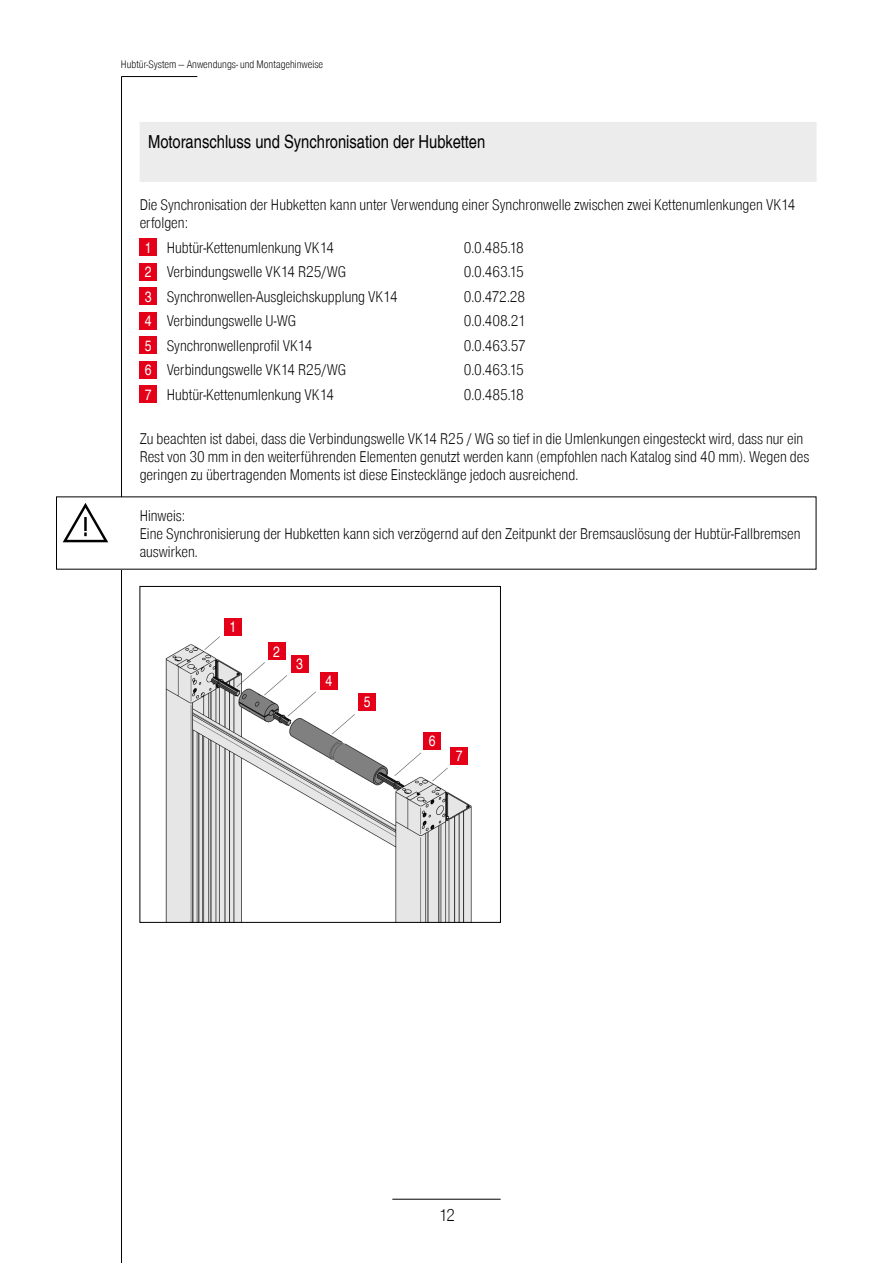
<style>
.page{position:relative;width:893px;height:1263px;background:#fff}
.page>*{position:absolute;margin:0;border:0;box-sizing:border-box;transform-origin:0 0}
.t1{font:18px "Item Global Reg Con";color:#000}
.t2{font:16.5px "Item Global Lig Con";color:#000}
.t3{font:15px/18px "Item Global Lig Con";color:#000}
.t4{font:15px "Item Global Reg Con";color:#fff}
.t5{font:10.5px "Item Global Lig Con";color:#000}
.s1{font-family:"Item Global Reg Con";color:#fff}
</style>
<div class="page">
<hr style="left:392px;top:1199px;width:109px;height:1px;background:#000">
<hr style="left:122px;top:76px;width:75px;height:1px;background:#000">
<hr style="left:121px;top:76px;width:1px;height:1187px;background:#000">
<div style="left:57px;top:497px;width:759px;height:72px;background:#fff"></div>
<svg style="left:63px;top:503px;width:45px;height:39px"></svg>
<div style="left:140px;top:122px;width:676px;height:60px;background:#ececed"></div>
<div style="left:140px;top:239px;width:17px;height:17px;background:#e30018"></div>
<div style="left:140px;top:263px;width:17px;height:17px;background:#e30018"></div>
<div style="left:140px;top:288px;width:17px;height:17px;background:#e30018"></div>
<div style="left:140px;top:312px;width:17px;height:17px;background:#e30018"></div>
<div style="left:140px;top:337px;width:17px;height:17px;background:#e30018"></div>
<div style="left:140px;top:361px;width:17px;height:17px;background:#e30018"></div>
<div style="left:140px;top:386px;width:17px;height:17px;background:#e30018"></div>
<img style="left:165px;top:635px;width:307px;height:285px">
<div style="left:140px;top:586px;width:361px;height:336px;border:1px solid #000"></div>
<div style="left:224px;top:618px;width:18px;height:17px;background:#e30018"></div>
<div style="left:268px;top:642px;width:17px;height:18px;background:#e30018"></div>
<div style="left:291px;top:655px;width:17px;height:17px;background:#e30018"></div>
<div style="left:320px;top:672px;width:17px;height:17px;background:#e30018"></div>
<div style="left:358px;top:693px;width:18px;height:18px;background:#e30018"></div>
<div style="left:423px;top:732px;width:18px;height:17px;background:#e30018"></div>
<div style="left:451px;top:747px;width:17px;height:18px;background:#e30018"></div>
<p class="t5" style="left:121px;top:57px;width:204px">Hubtür-System ― Anwendungs- und Montagehinweise</p>
<p class="t1" style="left:148px;top:129px;width:339px">Motoranschluss und Synchronisation der Hubketten</p>
<p class="t3" style="left:140px;top:197px;width:657px">Die Synchronisation der Hubketten kann unter Verwendung einer Synchronwelle zwischen zwei Kettenumlenkungen VK14 erfolgen:</p>
<p class="t3" style="left:145px;top:239px;width:191px"><span class="s1">1</span> Hubtür-Kettenumlenkung VK14</p>
<p class="t3" style="left:464px;top:239px;width:62px">0.0.485.18</p>
<p class="t3" style="left:145px;top:264px;width:203px"><span class="s1">2</span> Verbindungswelle VK14 R25/WG</p>
<p class="t3" style="left:464px;top:264px;width:62px">0.0.463.15</p>
<p class="t3" style="left:145px;top:288px;width:254px"><span class="s1">3</span> Synchronwellen-Ausgleichskupplung VK14</p>
<p class="t3" style="left:464px;top:288px;width:63px">0.0.472.28</p>
<p class="t3" style="left:145px;top:313px;width:153px"><span class="s1">4</span> Verbindungswelle U-WG</p>
<p class="t3" style="left:464px;top:313px;width:64px">0.0.408.21</p>
<p class="t3" style="left:145px;top:337px;width:169px"><span class="s1">5</span> Synchronwellenprofil VK14</p>
<p class="t3" style="left:464px;top:337px;width:64px">0.0.463.57</p>
<p class="t3" style="left:145px;top:362px;width:203px"><span class="s1">6</span> Verbindungswelle VK14 R25/WG</p>
<p class="t3" style="left:464px;top:362px;width:62px">0.0.463.15</p>
<p class="t3" style="left:145px;top:386px;width:191px"><span class="s1">7</span> Hubtür-Kettenumlenkung VK14</p>
<p class="t3" style="left:464px;top:386px;width:62px">0.0.485.18</p>
<p class="t3" style="left:140px;top:431px;width:671px">Zu beachten ist dabei, dass die Verbindungswelle VK14 R25 / WG so tief in die Umlenkungen eingesteckt wird, dass nur ein<br>Rest von 30 mm in den weiterführenden Elementen genutzt werden kann (empfohlen nach Katalog sind 40 mm). Wegen des geringen zu übertragenden Moments ist diese Einstecklänge jedoch ausreichend.</p>
<p class="t3" style="left:140px;top:507px;width:662px">Hinweis:<br>Eine Synchronisierung der Hubketten kann sich verzögernd auf den Zeitpunkt der Bremsauslösung der Hubtür-Fallbremsen auswirken.</p>
<p class="t4" style="left:230px;top:616px;width:8px">1</p>
<p class="t4" style="left:273px;top:640px;width:8px">2</p>
<p class="t4" style="left:296px;top:653px;width:8px">3</p>
<p class="t4" style="left:325px;top:670px;width:8px">4</p>
<p class="t4" style="left:364px;top:691px;width:8px">5</p>
<p class="t4" style="left:429px;top:730px;width:8px">6</p>
<p class="t4" style="left:456px;top:745px;width:8px">7</p>
<p class="t2" style="left:439px;top:1203px;width:17px">12</p>
</div>
